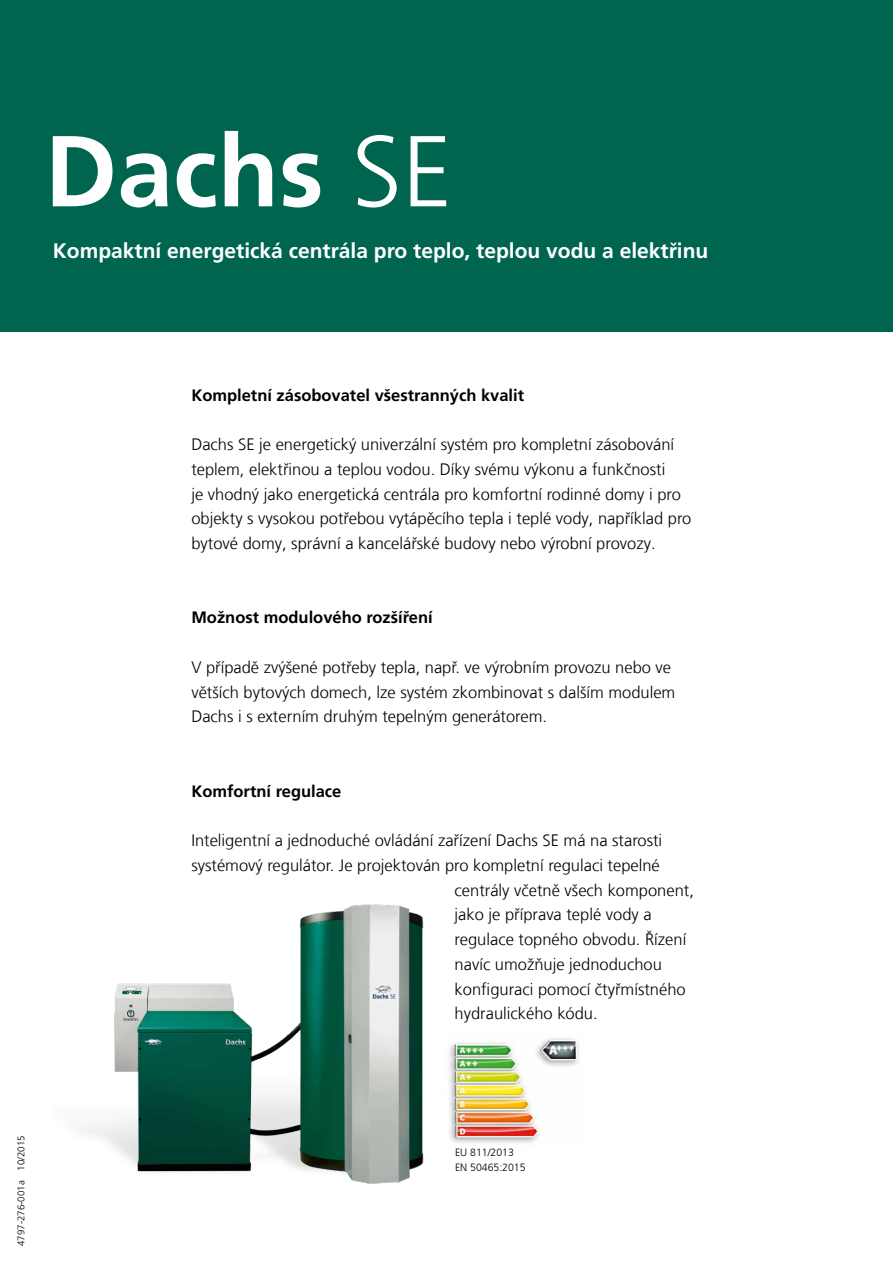
<style>
.page{position:relative;width:893px;height:1263px;background:#fff}
.page>*{position:absolute;margin:0;border:0;box-sizing:border-box;transform-origin:0 0}
.t1{font:700 100.5px "Frutiger";color:#fff}
.t2{font:700 21px "Frutiger LT Com";color:#fff}
.t3{font:300 16.5px/24.8px "Frutiger LT Com";color:#000}
.t4{font:700 16.5px "Frutiger LT Com";color:#000}
.t5{font:300 10.5px/15px "Frutiger LT Com";color:#000}
.t6{font:300 9.75px "Frutiger";color:#000}
.s1{font-weight:300}
</style>
<div class="page">
<div style="left:0;top:0;width:893px;height:332px;background:#00654f"></div>
<img style="left:79px;top:904px;width:345px;height:280px">
<img style="left:449px;top:1038px;width:130px;height:105px">
<h1 class="t1" style="left:45px;top:112px;width:409px">Dachs <span class="s1">SE</span></h1>
<p class="t2" style="left:53px;top:239px;width:657px">Kompaktní energetická centrála pro teplo, teplou vodu a elektřinu</p>
<p class="t6" style="left:16px;top:1246px;width:112px;rotate:-90deg">4797-276-001a 10/2015</p>
<p class="t4" style="left:191px;top:385px;width:334px">Kompletní zásobovatel všestranných kvalit</p>
<p class="t3" style="left:191px;top:432px;width:501px">Dachs SE je energetický univerzální systém pro kompletní zásobování teplem, elektřinou a teplou vodou. Díky svému výkonu a funkčnosti<br>je vhodný jako energetická centrála pro komfortní rodinné domy i pro objekty s vysokou potřebou vytápěcího tepla i teplé vody, například pro bytové domy, správní a kancelářské budovy nebo výrobní provozy.</p>
<p class="t4" style="left:191px;top:608px;width:243px">Možnost modulového rozšíření</p>
<p class="t3" style="left:191px;top:655px;width:485px">V případě zvýšené potřeby tepla, např. ve výrobním provozu nebo ve větších bytových domech, lze systém zkombinovat s dalším modulem<br>Dachs i s externím druhým tepelným generátorem.</p>
<p class="t4" style="left:191px;top:781px;width:152px">Komfortní regulace</p>
<p class="t3" style="left:191px;top:828px;width:472px">Inteligentní a jednoduché ovládání zařízení Dachs SE má na starosti</p>
<p class="t3" style="left:191px;top:853px;width:470px">systémový regulátor. Je projektován pro kompletní regulaci tepelné</p>
<p class="t3" style="left:455px;top:878px;width:241px">centrály včetně všech komponent,</p>
<p class="t3" style="left:455px;top:902px;width:199px">jako je příprava teplé vody a</p>
<p class="t3" style="left:455px;top:927px;width:233px">regulace topného obvodu. Řízení</p>
<p class="t3" style="left:455px;top:952px;width:209px">navíc umožňuje jednoduchou</p>
<p class="t3" style="left:455px;top:977px;width:233px">konfiguraci pomocí čtyřmístného</p>
<p class="t3" style="left:455px;top:1001px;width:145px">hydraulického kódu.</p>
<p class="t5" style="left:455px;top:1144px;width:72px">EU 811/2013<br>EN 50465:2015</p>
</div>
